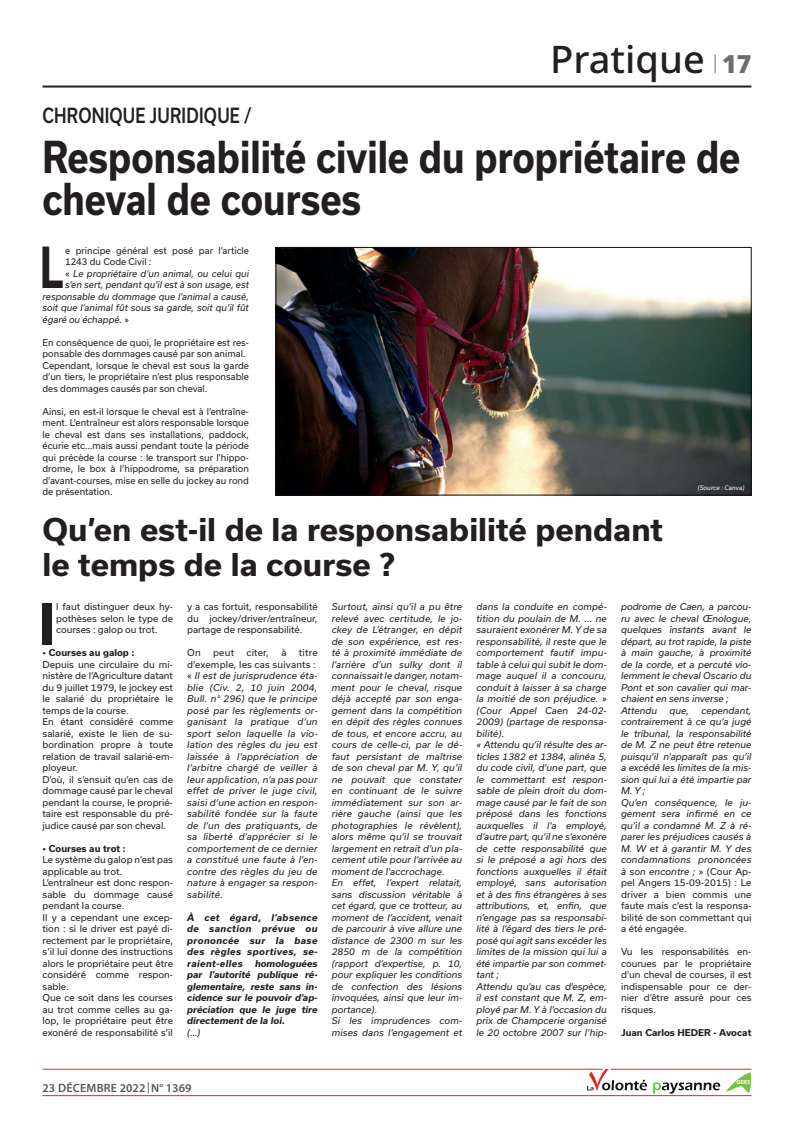
<style>
.page{position:relative;width:794px;height:1134px;background:#fff}
.page>*{position:absolute;margin:0;border:0;box-sizing:border-box;transform-origin:0 0}
.t1{font:700 53.9px "Usual";color:#231f20;scale:.7 1}
.t2{font:700 53.9px "Usual";color:#231f20}
.t3{font:700 42px/42px "Usual";color:#231f20;scale:.85 1}
.t4{font:500 38px "Noto Sans";color:#231f20}
.t5{font:700 30px/34.5px "Usual";color:#231f20}
.t6{font:500 20px "Usual";letter-spacing:.015em;color:#231f20;scale:.8 1}
.t7{font:600 12px "Myriad Pro";letter-spacing:.01em;color:#57585a}
.t8{font:italic 9px/11.5px "Usual";color:#231f20}
.t9{font:9px/11.5px "Usual";color:#231f20;text-align:justify}
.t10{font:italic 9px/11.5px "Usual";letter-spacing:.02em;color:#231f20}
.t11{font:italic 700 9px/11.5px "Usual";letter-spacing:.015em;color:#231f20;text-align:justify}
.t12{font:700 9px "Usual";color:#231f20}
.t13{font:italic 6px "Usual";color:#fff}
.t14{font:italic 700 5.9px "Myriad Pro";color:#fff}
.s1{font-weight:900;font-size:25px;color:#6c6d70}
.s2{font-style:normal}
</style>
<div class="page">
<img style="left:278px;top:249px;width:471px;height:244px">
<div style="left:276px;top:247px;width:475px;height:248px;border:1px solid #0f0e11"></div>
<svg style="left:714px;top:55px;width:1px;height:18px"></svg>
<hr style="left:43px;top:86px;width:708px;height:2px;background:#231f20">
<hr style="left:43px;top:1069px;width:560px;height:1px;background:#dd282b">
<hr style="left:610px;top:1069px;width:141px;height:1px;background:#dd282b">
<hr style="left:43px;top:1095px;width:708px;height:1px;background:#dd282b">
<svg style="left:587px;top:1069px;width:133px;height:28px"></svg>
<svg style="left:726px;top:1072px;width:25px;height:21px"></svg>
<h3 class="t4" style="left:550px;top:33px;width:203px">Pratique <span class="s1">17</span></h3>
<h3 class="t6" style="left:43px;top:104px;width:263px">CHRONIQUE JURIDIQUE /</h3>
<h2 class="t3" style="left:43px;top:136px;width:822px">Responsabilité civile du propriétaire de cheval de courses</h2>
<h1 class="t1" style="left:40px;top:237px;width:35px">L</h1>
<p class="t9" style="left:65px;top:245px;width:185px">e principe général est posé par l’article</p>
<p class="t9" style="left:65px;top:256px;width:88px">1243 du Code Civil :</p>
<p class="t8" style="left:65px;top:268px;width:185px"><span class="s2">«</span> Le propriétaire d’un animal, ou celui qui</p>
<p class="t8" style="left:65px;top:279px;width:185px">s’en sert, pendant qu’il est à son usage, est</p>
<p class="t8" style="left:43px;top:291px;width:208px">responsable du dommage que l’animal a causé,</p>
<p class="t8" style="left:43px;top:302px;width:208px">soit que l’animal fût sous sa garde, soit qu’il fût</p>
<p class="t8" style="left:43px;top:314px;width:88px">égaré ou échappé. <span class="s2">»</span></p>
<p class="t9" style="left:43px;top:337px;width:208px;text-align:left">En conséquence de quoi, le propriétaire est res&shy;ponsable des dommages causé par son animal.<br>Cependant, lorsque le cheval est sous la garde d’un tiers, le propriétaire n’est plus responsable des dommages causés par son cheval.</p>
<p class="t9" style="left:43px;top:406px;width:208px">Ainsi, en est-il lorsque le cheval est à l’entraîne&shy;ment. L’entraîneur est alors responsable lorsque le cheval est dans ses installations, paddock, écurie etc…mais aussi pendant toute la période qui précède la course : le transport sur l’hippo&shy;drome, le box à l’hippodrome, sa préparation d’avant-courses, mise en selle du jockey au rond de présentation.</p>
<h3 class="t5" style="left:43px;top:513px;width:622px">Qu’en est-il de la responsabilité pendant le temps de la course ?</h3>
<p class="t13" style="left:697px;top:484px;width:48px">(Source : Canva)</p>
<h1 class="t2" style="left:39px;top:594px;width:19px">I</h1>
<p class="t9" style="left:56px;top:601px;width:118px">l faut distinguer deux hy&shy;pothèses selon le type de courses : galop ou trot.</p>
<p class="t12" style="left:43px;top:648px;width:93px">• Courses au galop :</p>
<p class="t9" style="left:43px;top:659px;width:132px;text-align:left">Depuis une circulaire du mi&shy;nistère de l’Agriculture datant du 9 juillet 1979, le jockey est le salarié du propriétaire le temps de la course.<br>En étant considéré comme salarié, existe le lien de su&shy;bordination propre à toute relation de travail salarié-em&shy;ployeur.<br>D’où, il s’ensuit qu’en cas de dommage causé par le cheval pendant la course, le proprié&shy;taire est responsable du pré&shy;judice causé par son cheval.</p>
<p class="t12" style="left:43px;top:843px;width:85px">• Courses au trot :</p>
<p class="t9" style="left:43px;top:854px;width:132px;text-align:left">Le système du galop n’est pas applicable au trot.<br>L’entraîneur est donc respon&shy;sable du dommage causé pendant la course.<br>Il y a cependant une excep&shy;tion : si le driver est payé di&shy;rectement par le propriétaire, s’il lui donne des instructions alors le propriétaire peut être considéré comme respon&shy;sable.<br>Que ce soit dans les courses au trot comme celles au ga&shy;lop, le propriétaire peut être exonéré de responsabilité s’il</p>
<p class="t9" style="left:187px;top:601px;width:132px">y a cas fortuit, responsabilité du jockey/driver/entraîneur, partage de responsabilité.</p>
<p class="t9" style="left:187px;top:647px;width:15px">On</p>
<p class="t9" style="left:213px;top:647px;width:22px">peut</p>
<p class="t9" style="left:246px;top:647px;width:24px">citer,</p>
<p class="t9" style="left:281px;top:647px;width:7px">à</p>
<p class="t10" style="left:187px;top:647px;width:132px;text-indent:112px"><span class="s2">titre d’exemple, les cas suivants : «</span> Il est de jurisprudence éta&shy;blie (Civ. 2, 10 juin 2004,<br>Bull. n° 296) que le principe posé par les règlements or&shy;ganisant la pratique d’un sport selon laquelle la vio&shy;lation des règles du jeu est laissée à l’appréciation de l’arbitre chargé de veiller à leur application, n’a pas pour effet de priver le juge civil, saisi d’une action en respon&shy;sabilité fondée sur la faute de l’un des pratiquants, de sa liberté d’apprécier si le comportement de ce dernier a constitué une faute à l’en&shy;contre des règles du jeu de nature à engager sa respon&shy;sabilité.</p>
<p class="t11" style="left:187px;top:911px;width:132px">À cet égard, l’absence de sanction prévue ou prononcée sur la base des règles sportives, se&shy;raient-elles</p>
<p class="t11" style="left:187px;top:957px;width:132px;text-indent:68px">homologuées par l’autorité publique ré&shy;glementaire, reste sans in&shy;cidence sur le pouvoir d’ap&shy;préciation que le juge tire directement de la loi.</p>
<p class="t8" style="left:187px;top:1027px;width:15px">(…)</p>
<p class="t8" style="left:332px;top:601px;width:132px">Surtout, ainsi qu’il a pu être relevé avec certitude, le jo&shy;ckey de L’étranger, en dépit de son expérience, est res&shy;té à proximité immédiate de l’arrière d’un sulky dont il connaissait le danger, notam&shy;ment pour le cheval, risque déjà accepté par son enga&shy;gement dans la compétition en dépit des règles connues de tous, et encore accru, au cours de celle-ci, par le dé&shy;faut persistant de maîtrise de son cheval par M. Y, qu’il ne pouvait que constater en continuant de le suivre immédiatement sur son ar&shy;rière gauche (ainsi que les photographies le révèlent), alors même qu’il se trouvait largement en retrait d’un pla&shy;cement utile pour l’arrivée au moment de l’accrochage.<br>En effet, l’expert relatait, sans discussion véritable à cet égard, que ce trotteur, au moment de l’accident, venait de parcourir à vive allure une distance de 2300 m sur les<br>2850 m de la compétition (rapport d’expertise, p. 10, pour expliquer les conditions de confection des lésions invoquées, ainsi que leur im&shy;portance).<br>Si les imprudences com&shy;mises dans l’engagement et</p>
<p class="t8" style="left:476px;top:601px;width:132px">dans la conduite en compé&shy;tition du poulain de M. ... ne sauraient exonérer M. Y de sa responsabilité, il reste que le comportement fautif impu&shy;table à celui qui subit le dom&shy;mage auquel il a concouru, conduit à laisser à sa charge la moitié de son préjudice. » (Cour Appel Caen 24-02-<br>2009) (partage de responsa&shy;bilité).<br>« Attendu qu’il résulte des ar&shy;ticles 1382 et 1384, alinéa 5, du code civil, d’une part, que le commettant est respon&shy;sable de plein droit du dom&shy;mage causé par le fait de son préposé dans les fonctions auxquelles il l’a employé, d’autre part, qu’il ne s’exonère de cette responsabilité que si le préposé a agi hors des fonctions auxquelles il était employé, sans autorisation et à des fins étrangères à ses attributions, et, enfin, que n’engage pas sa responsabi&shy;lité à l’égard des tiers le pré&shy;posé qui agit sans excéder les limites de la mission qui lui a été impartie par son commet&shy;tant ;<br>Attendu qu’au cas d’espèce, il est constant que M. Z, em&shy;ployé par M. Y à l’occasion du prix de Champcerie organisé le 20 octobre 2007 sur l’hip-</p>
<p class="t8" style="left:621px;top:601px;width:132px">podrome de Caen, a parcou&shy;ru avec le cheval Œnologue, quelques instants avant le départ, au trot rapide, la piste à main gauche, à proximité de la corde, et a percuté vio&shy;lemment le cheval Oscario du<br>Pont et son cavalier qui mar&shy;chaient en sens inverse ;<br>Attendu</p>
<p class="t8" style="left:621px;top:705px;width:132px;text-indent:80px">cependant, contrairement à ce qu’a jugé le tribunal, la responsabilité de M. Z ne peut être retenue puisqu’il n’apparaît pas qu’il a excédé les limites de la mis&shy;sion qui lui a été impartie par<br>M. Y ;<br>Qu’en conséquence, le ju&shy;gement sera infirmé en ce qu’il a condamné M. Z à ré&shy;parer les préjudices causés à<br>M. W et à garantir M. Y des condamnations prononcées à son encontre ; <span class="s2">» (Cour Ap&shy;pel Angers 15-09-2015) : Le driver a bien commis une faute mais c’est la responsa&shy;bilité de son commettant qui a été engagée.</span></p>
<p class="t9" style="left:621px;top:946px;width:132px">Vu les responsabilités en&shy;courues par le propriétaire d’un cheval de courses, il est indispensable pour ce der&shy;nier d’être assuré pour ces risques.</p>
<p class="t12" style="left:621px;top:1027px;width:132px">Juan Carlos HEDER - Avocat</p>
<p class="t8" style="left:669px;top:705px;width:21px">que,</p>
<h3 class="t7" style="left:43px;top:1080px;width:151px">23 DÉCEMBRE 2022 N° 1369</h3>
<p class="t14" style="left:736px;top:1078px;width:15px">GERS</p>
</div>
